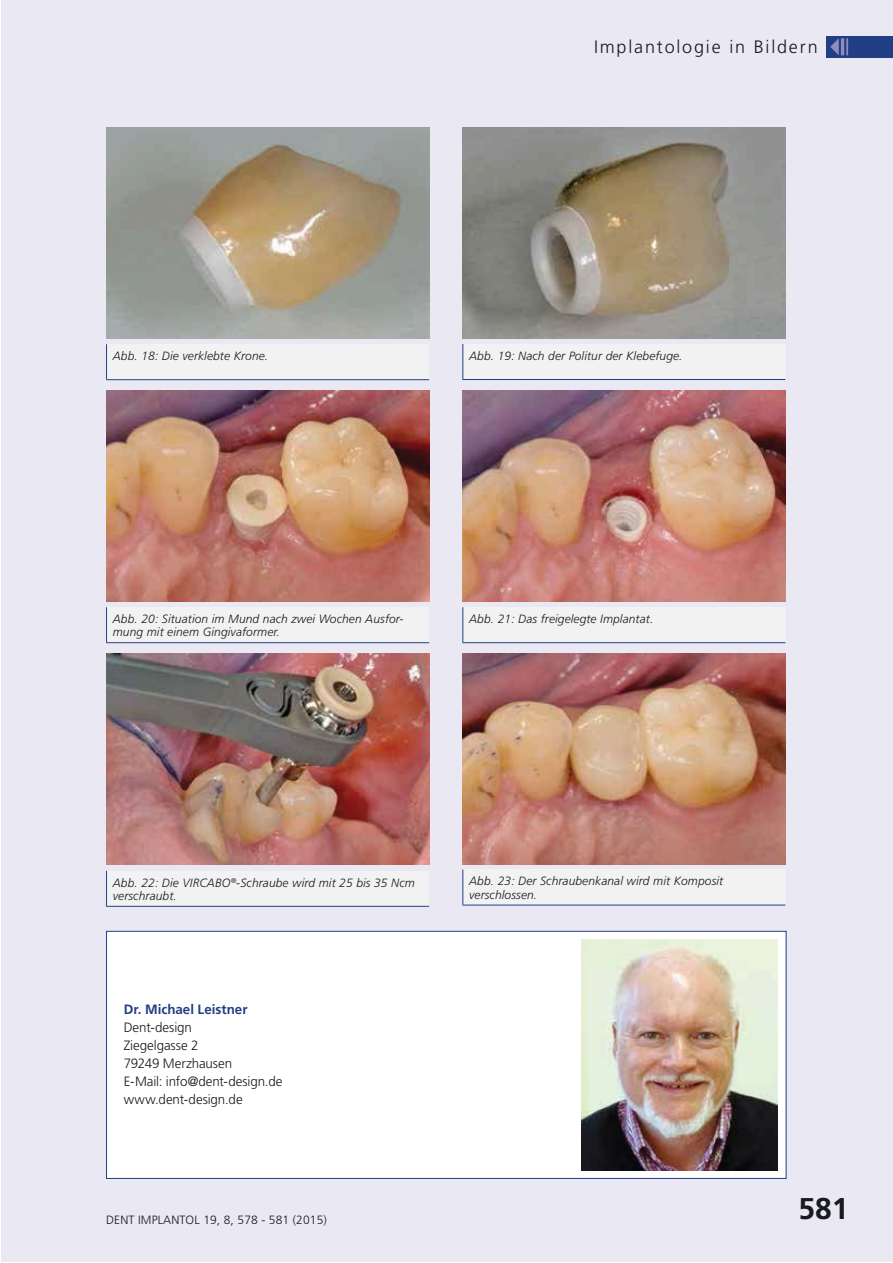
<style>
.page{position:relative;width:893px;height:1263px;background:#fff}
.page>*{position:absolute;margin:0;border:0;box-sizing:border-box;transform-origin:0 0}
.t1{font:700 30px "Frutiger";color:#181b1d}
.t2{font:300 18px "Frutiger";letter-spacing:.1em;color:#181b1d}
.t3{font:300 13.5px/18px "Frutiger";letter-spacing:-.01em;color:#181b1d}
.t4{font:700 13.5px "Frutiger";color:#223e85}
.t5{font:italic 300 12px/13.5px "Frutiger";letter-spacing:.01em;color:#181b1d}
.t6{font:300 12px "Frutiger";letter-spacing:.01em;color:#181b1d}
</style>
<div class="page">
<div style="left:1px;top:0;width:891px;height:1262px;background:#e9e8f3"></div>
<div style="left:826px;top:36px;width:66px;height:21px;background:#223e85"></div>
<svg style="left:846px;top:38px;width:2px;height:17px"></svg>
<svg style="left:840px;top:38px;width:4px;height:17px"></svg>
<svg style="left:830px;top:39px;width:8px;height:16px"></svg>
<img style="left:106px;top:128px;width:323px;height:211px">
<div style="left:106px;top:344px;width:323px;height:36px;background:#f2f2f2"></div>
<hr style="left:106px;top:344px;width:1px;height:35px;background:#223e85">
<hr style="left:106px;top:379px;width:323px;height:1px;background:#223e85">
<div style="left:106px;top:931px;width:680px;height:247px;background:#fff"></div>
<div style="left:106px;top:931px;width:680px;height:248px;border:1px solid #223e85"></div>
<img style="left:581px;top:940px;width:197px;height:230px">
<img style="left:462px;top:128px;width:323px;height:211px">
<div style="left:463px;top:344px;width:322px;height:36px;background:#f2f2f2"></div>
<hr style="left:462px;top:344px;width:1px;height:35px;background:#223e85">
<hr style="left:462px;top:379px;width:323px;height:1px;background:#223e85">
<img style="left:106px;top:391px;width:323px;height:211px">
<div style="left:106px;top:607px;width:323px;height:36px;background:#f2f2f2"></div>
<hr style="left:106px;top:607px;width:1px;height:35px;background:#223e85">
<hr style="left:106px;top:642px;width:323px;height:1px;background:#223e85">
<img style="left:462px;top:391px;width:323px;height:211px">
<div style="left:463px;top:607px;width:322px;height:36px;background:#f2f2f2"></div>
<hr style="left:462px;top:607px;width:1px;height:35px;background:#223e85">
<hr style="left:462px;top:642px;width:323px;height:1px;background:#223e85">
<img style="left:106px;top:653px;width:323px;height:211px">
<div style="left:106px;top:871px;width:323px;height:35px;background:#f2f2f2"></div>
<hr style="left:106px;top:871px;width:1px;height:35px;background:#223e85">
<hr style="left:106px;top:906px;width:323px;height:1px;background:#223e85">
<img style="left:462px;top:653px;width:323px;height:211px">
<div style="left:463px;top:870px;width:322px;height:35px;background:#f2f2f2"></div>
<hr style="left:462px;top:870px;width:1px;height:35px;background:#223e85">
<hr style="left:462px;top:905px;width:323px;height:1px;background:#223e85">
<p class="t5" style="left:113px;top:350px;width:157px">Abb. 18: Die verklebte Krone.</p>
<h2 class="t2" style="left:594px;top:40px;width:225px">Implantologie in Bildern</h2>
<p class="t5" style="left:469px;top:350px;width:215px">Abb. 19: Nach der Politur der Klebefuge.</p>
<p class="t5" style="left:113px;top:613px;width:292px">Abb. 20: Situation im Mund nach zwei Wochen Ausfor&shy;mung mit einem Gingivaformer.</p>
<p class="t5" style="left:469px;top:613px;width:186px">Abb. 21: Das freigelegte Implantat.</p>
<p class="t5" style="left:113px;top:877px;width:303px">Abb. 22: Die VIRCABO<sup>®</sup>-Schraube wird mit 25 bis 35 Ncm verschraubt.</p>
<p class="t5" style="left:469px;top:875px;width:256px">Abb. 23: Der Schraubenkanal wird mit Komposit verschlossen.</p>
<p class="t4" style="left:124px;top:1004px;width:125px">Dr. Michael Leistner</p>
<p class="t3" style="left:124px;top:1020px;width:160px">Dent-design<br>Ziegelgasse 2<br>79249 Merzhausen<br>E-Mail: info@dent-design.de www.dent-design.de</p>
<p class="t6" style="left:106px;top:1215px;width:222px">DENT IMPLANTOL 19, 8, 578 - 581 (2015)</p>
<h1 class="t1" style="left:798px;top:1196px;width:52px">581</h1>
</div>
